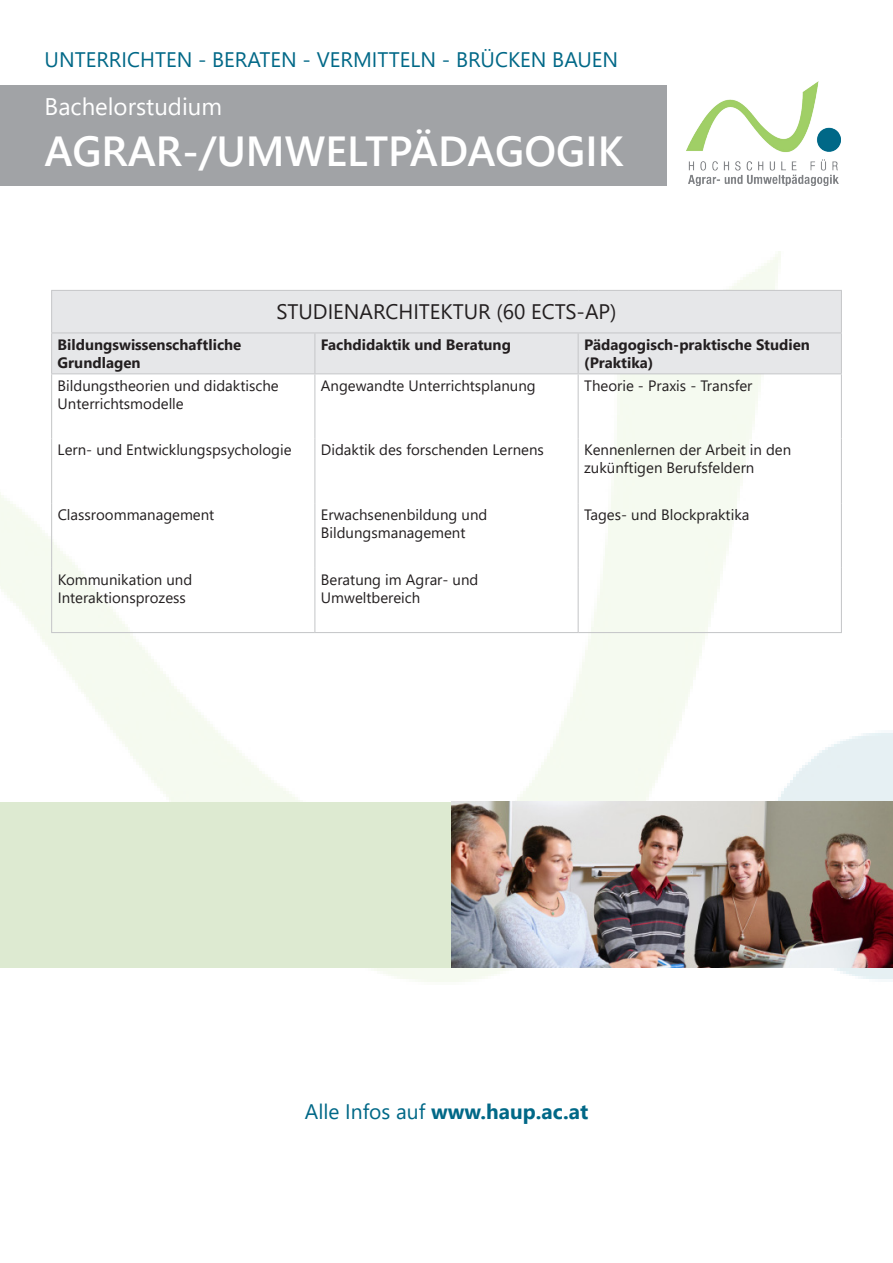
<style>
.page{position:relative;width:893px;height:1263px;background:#fff}
.page>*{position:absolute;margin:0;border:0;box-sizing:border-box;transform-origin:0 0}
.t1{font:600 42px "Segoe UI";color:#fff}
.t2{font:24px "Segoe UI";color:#fff}
.t3{font:21px "Segoe UI";color:#006887}
.t4{font:21px "Segoe UI";color:#231f20}
.t5{font:700 21px "Segoe UI";color:#006887}
.t6{font:15px/18px "Segoe UI";color:#231f20}
.t7{font:700 15px/18px "Segoe UI";color:#231f20}
.s1{font-weight:400}
</style>
<div class="page">
<img style="left:0;top:251px;width:893px;height:731px">
<div style="left:0;top:85px;width:666px;height:101px;background:#a1a3a6"></div>
<img style="left:687px;top:82px;width:153px;height:104px">
<div style="left:0;top:801px;width:497px;height:166px;background:#ddead1"></div>
<div style="left:52px;top:291px;width:789px;height:82px;background:#e6e7e9"></div>
<hr style="left:51px;top:290px;width:264px;height:1px;background:#c7c8ca">
<hr style="left:51px;top:291px;width:1px;height:41px;background:#c7c8ca">
<hr style="left:315px;top:290px;width:263px;height:1px;background:#c7c8ca">
<hr style="left:578px;top:290px;width:264px;height:1px;background:#c7c8ca">
<hr style="left:841px;top:291px;width:1px;height:41px;background:#c7c8ca">
<hr style="left:51px;top:332px;width:264px;height:1px;background:#c7c8ca">
<hr style="left:51px;top:333px;width:1px;height:40px;background:#c7c8ca">
<hr style="left:315px;top:332px;width:263px;height:1px;background:#c7c8ca">
<hr style="left:314px;top:333px;width:1px;height:40px;background:#c7c8ca">
<hr style="left:578px;top:332px;width:264px;height:1px;background:#c7c8ca">
<hr style="left:578px;top:333px;width:1px;height:40px;background:#c7c8ca">
<hr style="left:841px;top:333px;width:1px;height:40px;background:#c7c8ca">
<hr style="left:51px;top:373px;width:264px;height:1px;background:#c7c8ca">
<hr style="left:51px;top:374px;width:1px;height:64px;background:#c7c8ca">
<hr style="left:315px;top:373px;width:263px;height:1px;background:#c7c8ca">
<hr style="left:314px;top:374px;width:1px;height:64px;background:#c7c8ca">
<hr style="left:578px;top:373px;width:264px;height:1px;background:#c7c8ca">
<hr style="left:578px;top:374px;width:1px;height:64px;background:#c7c8ca">
<hr style="left:841px;top:374px;width:1px;height:64px;background:#c7c8ca">
<hr style="left:51px;top:438px;width:1px;height:65px;background:#c7c8ca">
<hr style="left:314px;top:438px;width:1px;height:65px;background:#c7c8ca">
<hr style="left:578px;top:438px;width:1px;height:65px;background:#c7c8ca">
<hr style="left:841px;top:438px;width:1px;height:65px;background:#c7c8ca">
<hr style="left:51px;top:503px;width:1px;height:65px;background:#c7c8ca">
<hr style="left:314px;top:503px;width:1px;height:65px;background:#c7c8ca">
<hr style="left:578px;top:503px;width:1px;height:65px;background:#c7c8ca">
<hr style="left:841px;top:503px;width:1px;height:65px;background:#c7c8ca">
<hr style="left:51px;top:568px;width:1px;height:64px;background:#c7c8ca">
<hr style="left:314px;top:568px;width:1px;height:64px;background:#c7c8ca">
<hr style="left:578px;top:568px;width:1px;height:64px;background:#c7c8ca">
<hr style="left:841px;top:568px;width:1px;height:64px;background:#c7c8ca">
<hr style="left:51px;top:632px;width:264px;height:1px;background:#c7c8ca">
<hr style="left:315px;top:632px;width:263px;height:1px;background:#c7c8ca">
<hr style="left:578px;top:632px;width:264px;height:1px;background:#c7c8ca">
<img style="left:452px;top:801px;width:441px;height:166px">
<h3 class="t3" style="left:45px;top:40px;width:575px">UNTERRICHTEN - BERATEN - VERMITTELN - BRÜCKEN BAUEN</h3>
<h2 class="t2" style="left:45px;top:84px;width:179px">Bachelorstudium</h2>
<h1 class="t1" style="left:45px;top:111px;width:580px">AGRAR-/UMWELTPÄDAGOGIK</h1>
<h3 class="t4" style="left:276px;top:292px;width:342px">STUDIENARCHITEKTUR (60 ECTS-AP)</h3>
<p class="t7" style="left:58px;top:334px;width:185px">Bildungswissenschaftliche<br>Grundlagen</p>
<p class="t7" style="left:321px;top:334px;width:192px">Fachdidaktik und Beratung</p>
<p class="t7" style="left:584px;top:334px;width:227px">Pädagogisch-praktische Studien (Praktika)</p>
<p class="t6" style="left:58px;top:375px;width:223px">Bildungstheorien und didaktische<br>Unterrichtsmodelle</p>
<p class="t6" style="left:321px;top:375px;width:216px">Angewandte Unterrichtsplanung</p>
<p class="t6" style="left:584px;top:375px;width:170px">Theorie - Praxis - Transfer</p>
<p class="t6" style="left:58px;top:440px;width:235px">Lern- und Entwicklungspsychologie</p>
<p class="t6" style="left:321px;top:440px;width:224px">Didaktik des forschenden Lernens</p>
<p class="t6" style="left:584px;top:440px;width:209px">Kennenlernen der Arbeit in den zukünftigen Berufsfeldern</p>
<p class="t6" style="left:58px;top:504px;width:158px">Classroommanagement</p>
<p class="t6" style="left:321px;top:504px;width:168px">Erwachsenenbildung und<br>Bildungsmanagement</p>
<p class="t6" style="left:584px;top:504px;width:167px">Tages- und Blockpraktika</p>
<p class="t6" style="left:58px;top:569px;width:136px">Kommunikation und<br>Interaktionsprozess</p>
<p class="t6" style="left:321px;top:569px;width:159px">Beratung im Agrar- und<br>Umweltbereich</p>
<h3 class="t5" style="left:305px;top:1091px;width:285px"><span class="s1">Alle Infos auf</span> www.haup.ac.at</h3>
</div>
